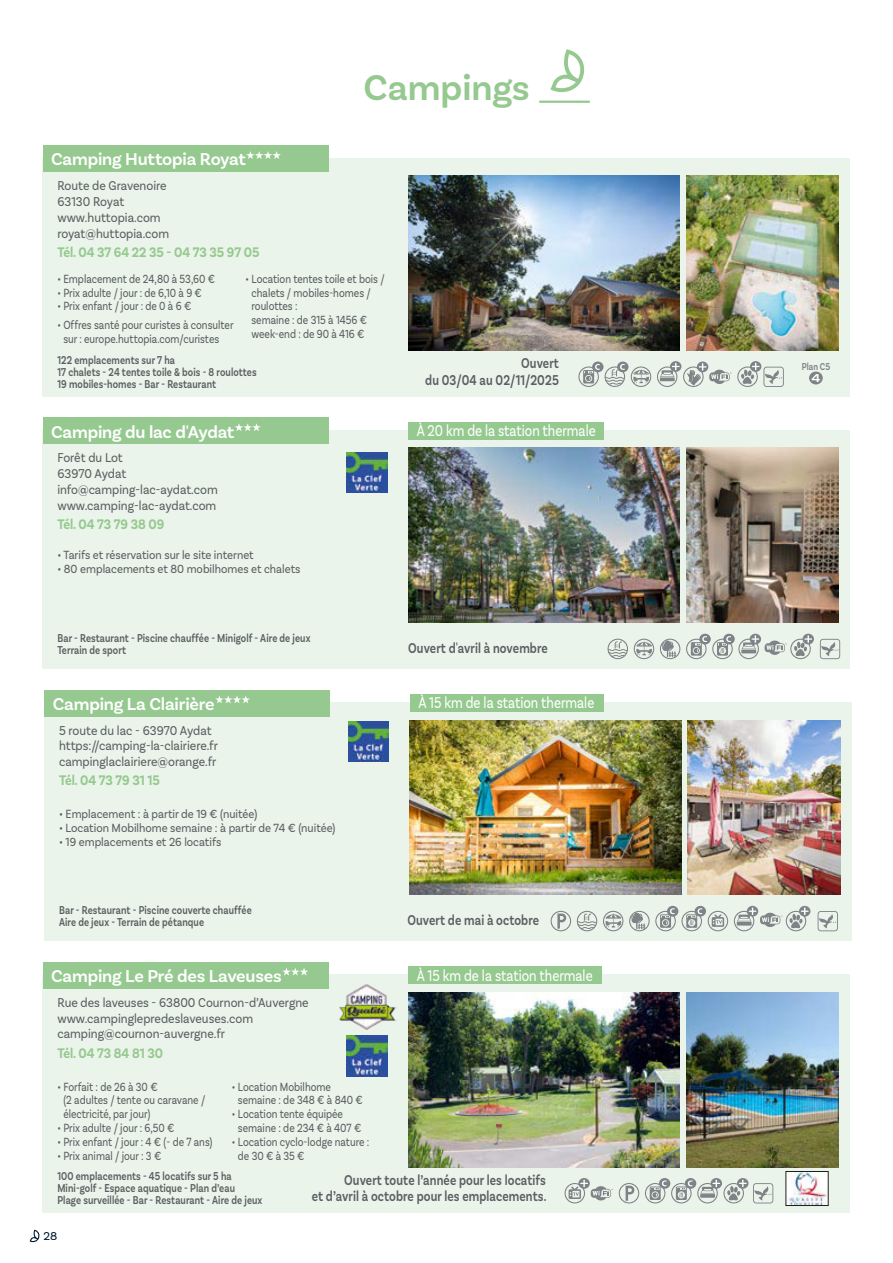
<style>
.page{position:relative;width:893px;height:1263px;background:#fff}
.page>*{position:absolute;margin:0;border:0;box-sizing:border-box;transform-origin:0 0}
.t1{font:600 37.5px "Basic Sans";letter-spacing:-.005em;color:#95c98f}
.t2{font:600 18px "Basic Sans";letter-spacing:-.01em;color:#fff}
.t3{font:16.5px "Basic Sans";color:#fff;scale:.8 1}
.t4{font:600 15px/16.5px "Basic Sans";letter-spacing:.01em;color:#595f62;text-align:right;scale:.8 1}
.t5{font:700 14.55px "Basic Sans";color:#95c98f;scale:.88 1}
.t6{font:13.5px/15.8px "Basic Sans";color:#595f62;scale:.9 1}
.t7{font:12.45px/14px "Basic Sans";color:#595f62;scale:.82 1}
.t8{font:12.45px "Basic Sans";color:#595f62;scale:.9 1}
.t9{font:600 12px/12px "Basic Sans";letter-spacing:.01em;color:#595f62;scale:.8 1}
.t10{font:12px "Basic Sans";color:#001c31}
.t11{font:600 12px "Basic Sans";color:#fff;scale:1.25 1}
.t12{font:600 10.5px "Basic Sans";color:#7d8386;scale:.8 1}
</style>
<div class="page">
<div style="left:43px;top:158px;width:807px;height:238px;background:#ebf4ea"></div>
<div style="left:43px;top:146px;width:285px;height:26px;background:#95c98f"></div>
<svg style="left:246px;top:151px;width:35px;height:8px"></svg>
<img style="left:408px;top:176px;width:272px;height:175px">
<img style="left:686px;top:176px;width:152px;height:175px">
<svg style="left:631px;top:366px;width:20px;height:21px"></svg>
<svg style="left:670px;top:361px;width:11px;height:11px"></svg>
<svg style="left:750px;top:361px;width:11px;height:11px"></svg>
<svg style="left:657px;top:363px;width:127px;height:24px"></svg>
<div style="left:809px;top:372px;width:14px;height:12px;background:#7d8386;border-radius:50%"></div>
<svg style="left:592px;top:361px;width:11px;height:11px"></svg>
<div style="left:617px;top:361px;width:11px;height:11px;background:#7d8386;border-radius:50%"></div>
<svg style="left:578px;top:364px;width:47px;height:23px"></svg>
<div style="left:43px;top:975px;width:807px;height:238px;background:#ebf4ea"></div>
<div style="left:43px;top:962px;width:285px;height:26px;background:#95c98f"></div>
<svg style="left:282px;top:968px;width:26px;height:7px"></svg>
<div style="left:408px;top:966px;width:194px;height:18px;background:#95c98f"></div>
<img style="left:408px;top:992px;width:272px;height:175px">
<img style="left:686px;top:992px;width:152px;height:175px">
<svg style="left:619px;top:1183px;width:20px;height:20px"></svg>
<svg style="left:753px;top:1183px;width:20px;height:20px"></svg>
<svg style="left:578px;top:1178px;width:12px;height:11px"></svg>
<svg style="left:565px;top:1180px;width:48px;height:23px"></svg>
<div style="left:711px;top:1178px;width:11px;height:11px;background:#7d8386;border-radius:50%"></div>
<svg style="left:737px;top:1178px;width:11px;height:11px"></svg>
<img style="left:788px;top:1173px;width:38px;height:31px">
<div style="left:786px;top:1171px;width:42px;height:35px;border:1px solid #1d1d1b"></div>
<div style="left:659px;top:1178px;width:11px;height:11px;background:#7d8386;border-radius:50%"></div>
<div style="left:685px;top:1178px;width:11px;height:11px;background:#7d8386;border-radius:50%"></div>
<svg style="left:645px;top:1180px;width:101px;height:23px"></svg>
<img style="left:347px;top:1036px;width:40px;height:40px">
<img style="left:339px;top:984px;width:58px;height:46px">
<svg style="left:30px;top:1230px;width:10px;height:12px"></svg>
<svg style="left:550px;top:49px;width:35px;height:43px"></svg>
<svg style="left:539px;top:101px;width:51px;height:2px"></svg>
<div style="left:44px;top:703px;width:808px;height:238px;background:#ebf4ea"></div>
<div style="left:44px;top:690px;width:286px;height:26px;background:#95c98f"></div>
<svg style="left:215px;top:695px;width:35px;height:8px"></svg>
<div style="left:410px;top:694px;width:193px;height:18px;background:#95c98f"></div>
<img style="left:410px;top:720px;width:272px;height:175px">
<img style="left:688px;top:720px;width:152px;height:175px">
<svg style="left:551px;top:911px;width:20px;height:20px"></svg>
<svg style="left:577px;top:911px;width:20px;height:20px"></svg>
<svg style="left:603px;top:911px;width:20px;height:20px"></svg>
<svg style="left:708px;top:911px;width:20px;height:20px"></svg>
<svg style="left:818px;top:911px;width:20px;height:20px"></svg>
<svg style="left:799px;top:906px;width:11px;height:10px"></svg>
<svg style="left:734px;top:907px;width:74px;height:24px"></svg>
<div style="left:667px;top:906px;width:11px;height:10px;background:#7d8386;border-radius:50%"></div>
<div style="left:695px;top:906px;width:11px;height:10px;background:#7d8386;border-radius:50%"></div>
<svg style="left:629px;top:908px;width:73px;height:23px"></svg>
<img style="left:349px;top:721px;width:40px;height:40px">
<div style="left:43px;top:431px;width:807px;height:238px;background:#ebf4ea"></div>
<div style="left:43px;top:418px;width:285px;height:26px;background:#95c98f"></div>
<svg style="left:235px;top:423px;width:26px;height:8px"></svg>
<div style="left:408px;top:422px;width:196px;height:18px;background:#95c98f"></div>
<img style="left:408px;top:448px;width:272px;height:175px">
<img style="left:686px;top:448px;width:152px;height:175px">
<svg style="left:608px;top:639px;width:20px;height:20px"></svg>
<svg style="left:634px;top:639px;width:20px;height:20px"></svg>
<svg style="left:660px;top:639px;width:20px;height:20px"></svg>
<svg style="left:820px;top:639px;width:20px;height:20px"></svg>
<div style="left:750px;top:634px;width:11px;height:10px;background:#7d8386;border-radius:50%"></div>
<div style="left:802px;top:634px;width:12px;height:10px;background:#7d8386;border-radius:50%"></div>
<svg style="left:765px;top:635px;width:47px;height:24px"></svg>
<svg style="left:686px;top:635px;width:73px;height:24px"></svg>
<img style="left:347px;top:452px;width:40px;height:40px">
<h1 class="t1" style="left:363px;top:65px;width:168px">Campings</h1>
<h2 class="t2" style="left:51px;top:149px;width:196px">Camping Huttopia Royat</h2>
<p class="t6" style="left:57px;top:178px;width:126px">Route de Gravenoire<br>63130 Royat www.huttopia.com royat@huttopia.com</p>
<p class="t5" style="left:57px;top:243px;width:231px">Tél. 04 37 64 22 35 - 04 73 35 97 05</p>
<p class="t7" style="left:57px;top:271px;width:194px">• Emplacement de 24,80 à 53,60 €</p>
<p class="t7" style="left:57px;top:285px;width:178px">• Prix adulte / jour : de 6,10 à 9 €</p>
<p class="t7" style="left:57px;top:299px;width:165px">• Prix enfant / jour : de 0 à 6 €</p>
<p class="t7" style="left:63px;top:317px;width:209px;text-indent:-6px">• Offres santé pour curistes à consulter sur : europe.huttopia.com/curistes</p>
<p class="t7" style="left:251px;top:271px;width:164px;text-indent:-6px">• Location tentes toile et bois / chalets / mobiles-homes / roulottes :<br>semaine : de 315 à 1456 € week-end : de 90 à 416 €</p>
<p class="t9" style="left:57px;top:354px;width:251px">122 emplacements sur 7 ha<br>17 chalets - 24 tentes toile &amp; bois - 8 roulottes<br>19 mobiles-homes - Bar - Restaurant</p>
<p class="t4" style="left:425px;top:355px;width:169px">Ouvert<br>du 03/04 au 02/11/2025</p>
<p class="t12" style="left:802px;top:360px;width:37px">Plan C5</p>
<p class="t11" style="left:811px;top:371px;width:9px">4</p>
<h2 class="t2" style="left:51px;top:421px;width:185px">Camping du lac d'Aydat</h2>
<h3 class="t3" style="left:417px;top:421px;width:225px">À 20 km de la station thermale</h3>
<p class="t6" style="left:57px;top:450px;width:180px">Forêt du Lot<br>63970 Aydat info@camping-lac-aydat.com www.camping-lac-aydat.com</p>
<p class="t5" style="left:57px;top:515px;width:123px">Tél. 04 73 79 38 09</p>
<p class="t8" style="left:57px;top:548px;width:220px">• Tarifs et réservation sur le site internet</p>
<p class="t8" style="left:57px;top:562px;width:272px">• 80 emplacements et 80 mobilhomes et chalets</p>
<p class="t9" style="left:57px;top:632px;width:318px">Bar - Restaurant - Piscine chauffée - Minigolf - Aire de jeux<br>Terrain de sport</p>
<p class="t4" style="left:408px;top:640px;width:176px">Ouvert d'avril à novembre</p>
<h2 class="t2" style="left:53px;top:693px;width:163px">Camping La Clairière</h2>
<h3 class="t3" style="left:418px;top:693px;width:221px">À 15 km de la station thermale</h3>
<p class="t6" style="left:59px;top:722px;width:178px">5 route du lac - 63970 Aydat https://camping-la-clairiere.fr campinglaclairiere@orange.fr</p>
<p class="t5" style="left:59px;top:772px;width:116px">Tél. 04 73 79 31 15</p>
<p class="t8" style="left:59px;top:807px;width:222px">• Emplacement : à partir de 19 € (nuitée)</p>
<p class="t8" style="left:59px;top:821px;width:309px">• Location Mobilhome semaine : à partir de 74 € (nuitée)</p>
<p class="t8" style="left:59px;top:835px;width:182px">• 19 emplacements et 26 locatifs</p>
<p class="t9" style="left:59px;top:904px;width:242px">Bar - Restaurant - Piscine couverte chauffée<br>Aire de jeux - Terrain de pétanque</p>
<p class="t4" style="left:407px;top:912px;width:166px">Ouvert de mai à octobre</p>
<h2 class="t2" style="left:51px;top:965px;width:232px">Camping Le Pré des Laveuses</h2>
<h3 class="t3" style="left:417px;top:965px;width:221px">À 15 km de la station thermale</h3>
<p class="t6" style="left:57px;top:994px;width:281px">Rue des laveuses - 63800 Cournon-d’Auvergne www.campinglepredeslaveuses.com camping@cournon-auvergne.fr</p>
<p class="t5" style="left:57px;top:1044px;width:122px">Tél. 04 73 84 81 30</p>
<p class="t7" style="left:63px;top:1079px;width:175px;text-indent:-6px">• Forfait : de 26 à 30 €<br>(2 adultes / tente ou caravane / électricité, par jour)</p>
<p class="t7" style="left:57px;top:1121px;width:144px">• Prix adulte / jour : 6,50 €</p>
<p class="t7" style="left:57px;top:1135px;width:191px">• Prix enfant / jour : 4 € (- de 7 ans)</p>
<p class="t7" style="left:57px;top:1149px;width:128px">• Prix animal / jour : 3 €</p>
<p class="t7" style="left:238px;top:1079px;width:154px;text-indent:-6px">• Location Mobilhome semaine : de 348 € à 840 €</p>
<p class="t7" style="left:238px;top:1107px;width:152px;text-indent:-6px">• Location tente équipée semaine : de 234 € à 407 €</p>
<p class="t7" style="left:238px;top:1135px;width:162px;text-indent:-6px">• Location cyclo-lodge nature : de 30 € à 35 €</p>
<p class="t9" style="left:57px;top:1170px;width:258px">100 emplacements - 45 locatifs sur 5 ha<br>Mini-golf - Espace aquatique - Plan d’eau<br>Plage surveillée - Bar - Restaurant - Aire de jeux</p>
<p class="t4" style="left:312px;top:1172px;width:295px">Ouvert toute l’année pour les locatifs<br>et d’avril à octobre pour les emplacements.</p>
<p class="t10" style="left:43px;top:1229px;width:15px">28</p>
</div>
